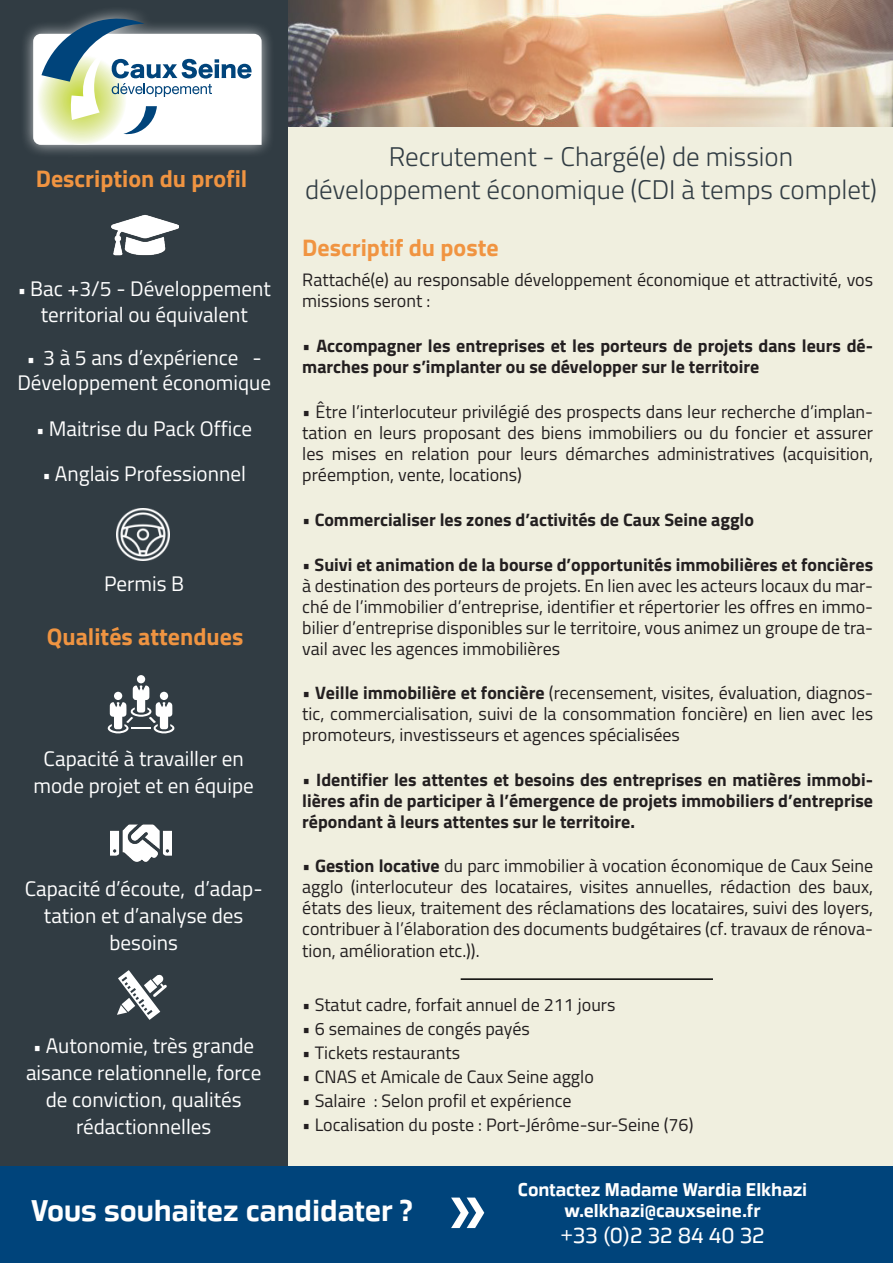
<style>
.page{position:relative;width:893px;height:1263px;background:#fff}
.page>*{position:absolute;margin:0;border:0;box-sizing:border-box;transform-origin:0 0}
.t1{font:700 29.4px "Great Escape Rg";color:#fff}
.t2{font:300 27px "Titillium Web";color:#313c43}
.t3{font:700 24px "Titillium Web";color:#f09441}
.t4{font:21.15px/27px "Titillium Web";color:#fff;text-align:center}
.t5{font:21.15px "Great Escape Bk";color:#fff}
.t6{font:700 18.15px "Great Escape Rg";color:#fff}
.t7{font:18px/21.1px "Titillium Web";color:#231f20;text-align:justify}
.t8{font:700 18px/21px "Titillium Web";color:#231f20}
.s1{font-size:18px}
.s2{font-weight:400}
.s3{font-weight:700}
</style>
<div class="page">
<div style="left:1px;top:1px;width:892px;height:1171px;background:#f0efdf;border-radius:5px"></div>
<img style="left:287px;top:0;width:606px;height:126px">
<div style="left:0;top:0;width:287px;height:1169px;background:#313c43"></div>
<div style="left:0;top:1166px;width:893px;height:97px;background:#00447b"></div>
<svg style="left:451px;top:1197px;width:33px;height:31px"></svg>
<div style="left:137px;top:675px;width:8px;height:8px;background:#fff;border-radius:50%"></div>
<svg style="left:107px;top:685px;width:68px;height:49px"></svg>
<div style="left:20px;top:5px;width:255px;height:154px;background:#fff;opacity:.75"></div>
<svg style="left:33px;top:19px;width:229px;height:126px;background:#c6d1cf"></svg>
<img style="left:112px;top:215px;width:66px;height:41px">
<img style="left:117px;top:508px;width:52px;height:53px">
<svg style="left:117px;top:970px;width:50px;height:50px"></svg>
<img style="left:111px;top:824px;width:61px;height:38px">
<hr style="left:461px;top:978px;width:252px;height:2px;background:#000">
<p class="t3" style="left:36px;top:161px;width:213px">Description du profil</p>
<p class="t4" style="left:18px;top:275px;width:255px;line-height:25.3px"><span class="s1">•</span> Bac +3/5 - Développement territorial ou équivalent</p>
<p class="t4" style="left:17px;top:344px;width:255px;line-height:25.3px"><span class="s1">•</span> 3 à 5 ans d’expérience -<br>Développement économique</p>
<p class="t4" style="left:36px;top:414px;width:217px"><span class="s1">•</span> Maitrise du Pack Office</p>
<p class="t4" style="left:43px;top:459px;width:205px"><span class="s1">•</span> Anglais Professionnel</p>
<p class="t4" style="left:104px;top:569px;width:82px">Permis B</p>
<p class="t3" style="left:47px;top:618px;width:198px">Qualités attendues</p>
<p class="t4" style="left:34px;top:744px;width:222px">Capacité à travailler en mode projet et en équipe</p>
<p class="t4" style="left:25px;top:874px;width:239px">Capacité d’écoute, d’adap&shy;tation et d’analyse des besoins</p>
<p class="t4" style="left:26px;top:1031px;width:237px"><span class="s1">•</span> Autonomie, très grande aisance relationnelle, force de conviction, qualités rédactionnelles</p>
<p class="t2" style="left:389px;top:137px;width:406px">Recrutement - Chargé(e) de mission</p>
<p class="t2" style="left:305px;top:170px;width:573px">développement économique (CDI à temps complet)</p>
<p class="t3" style="left:302px;top:229px;width:198px">Descriptif du poste</p>
<p class="t7" style="left:302px;top:268px;width:572px;line-height:21.6px">Rattaché(e) au responsable développement économique et attractivité, vos missions seront :</p>
<p class="t8" style="left:302px;top:334px;width:572px"><span class="s2">•</span> Accompagner les entreprises et les porteurs de projets dans leurs dé&shy;marches pour s’implanter ou se développer sur le territoire</p>
<p class="t7" style="left:302px;top:400px;width:572px">• Être l’interlocuteur privilégié des prospects dans leur recherche d’implan&shy;tation en leurs proposant des biens immobiliers ou du foncier et assurer les mises en relation pour leurs démarches administratives (acquisition, préemption, vente, locations)</p>
<p class="t8" style="left:302px;top:508px;width:453px"><span class="s2">•</span> Commercialiser les zones d’activités de Caux Seine agglo</p>
<p class="t7" style="left:302px;top:553px;width:572px">• <span class="s3">Suivi et animation de la bourse d’opportunités immobilières et foncières </span>à destination des porteurs de projets. En lien avec les acteurs locaux du mar&shy;ché de l’immobilier d’entreprise, identifier et répertorier les offres en immo&shy;bilier d’entreprise disponibles sur le territoire, vous animez un groupe de tra&shy;vail avec les agences immobilières</p>
<p class="t7" style="left:302px;top:681px;width:572px">• <span class="s3">Veille immobilière et foncière</span> (recensement, visites, évaluation, diagnos&shy;tic, commercialisation, suivi de la consommation foncière) en lien avec les promoteurs, investisseurs et agences spécialisées</p>
<p class="t8" style="left:302px;top:768px;width:572px;text-align:justify"><span class="s2">•</span> Identifier les attentes et besoins des entreprises en matières immobi&shy;lières afin de participer à l’émergence de projets immobiliers d’entreprise répondant à leurs attentes sur le territoire.</p>
<p class="t7" style="left:302px;top:854px;width:572px">• <span class="s3">Gestion locative</span> du parc immobilier à vocation économique de Caux Seine agglo (interlocuteur des locataires, visites annuelles, rédaction des baux, états des lieux, traitement des réclamations des locataires, suivi des loyers, contribuer à l’élaboration des documents budgétaires (cf. travaux de rénova&shy;tion, amélioration etc.)).</p>
<p class="t7" style="left:302px;top:993px;width:315px">• Statut cadre, forfait annuel de 211 jours</p>
<p class="t7" style="left:302px;top:1017px;width:229px">• 6 semaines de congés payés</p>
<p class="t7" style="left:302px;top:1041px;width:159px">• Tickets restaurants</p>
<p class="t7" style="left:302px;top:1065px;width:293px">• CNAS et Amicale de Caux Seine agglo</p>
<p class="t7" style="left:302px;top:1089px;width:271px">• Salaire : Selon profil et expérience</p>
<p class="t7" style="left:302px;top:1113px;width:393px">• Localisation du poste : Port-Jérôme-sur-Seine (76)</p>
<p class="t1" style="left:31px;top:1193px;width:383px">Vous souhaitez candidater ?</p>
<p class="t6" style="left:518px;top:1178px;width:291px">Contactez Madame Wardia Elkhazi</p>
<p class="t6" style="left:564px;top:1200px;width:198px">w.elkhazi@cauxseine.fr</p>
<p class="t5" style="left:561px;top:1222px;width:206px">+33 (0)2 32 84 40 32</p>
</div>
